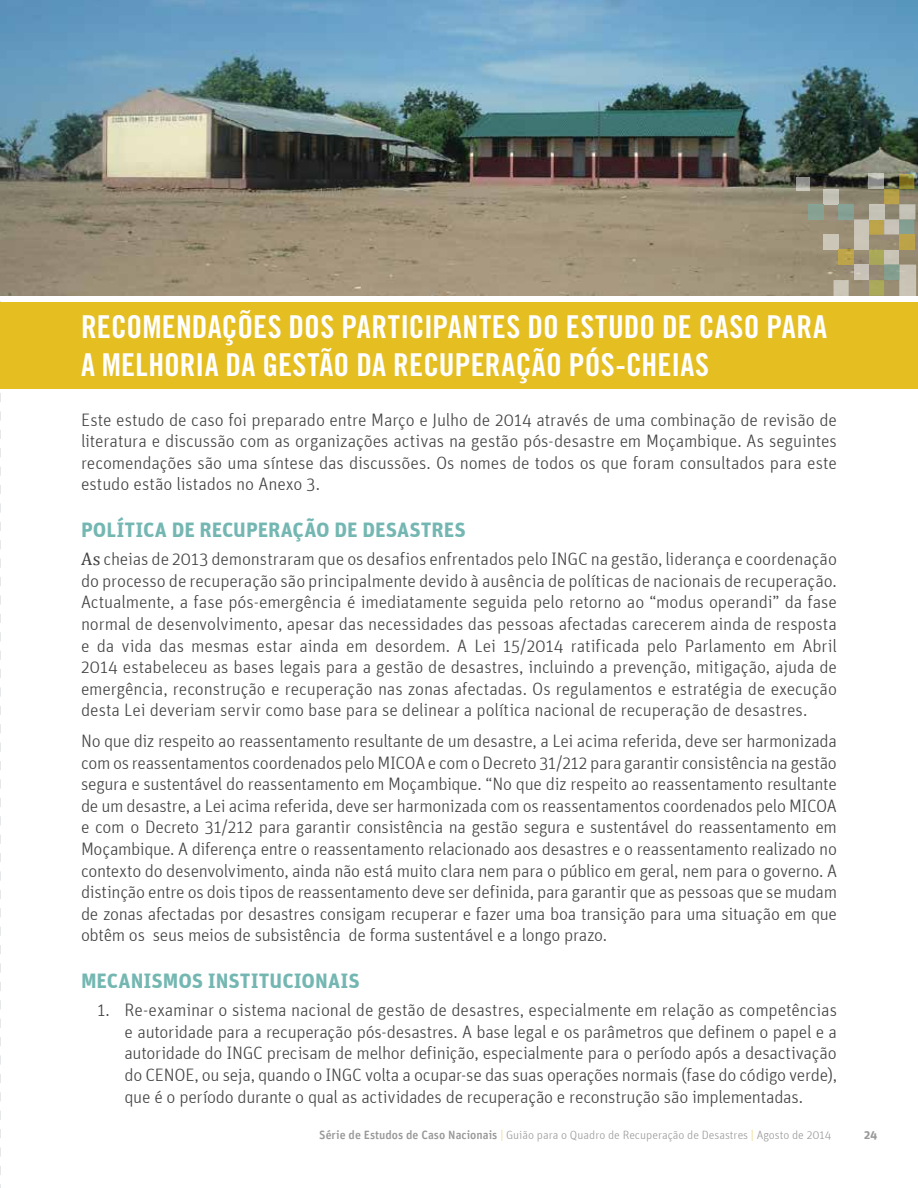
<style>
.page{position:relative;width:918px;height:1188px;background:#fff}
.page>*{position:absolute;margin:0;border:0;box-sizing:border-box;transform-origin:0 0}
.t1{font:31.5px/37.5px "Trade Gothic LT Std Bd Cn 20";letter-spacing:.005em;color:#fff}
.t2{font:700 21px "Unit";color:#74b7b2}
.t3{font:300 18px/21.6px "Unit";letter-spacing:-.01em;color:#414042;text-align:justify}
.t4{font:300 12px "Unit";color:#999}
.t5{font:700 12px "Unit";color:#999}
.s1{font-family:"Cambria";font-weight:400}
.s2{font-weight:500}
.s3{font-weight:700;color:#f3e0a6}
</style>
<div class="page">
<svg style="left:0;top:295px;width:1px;height:893px"></svg>
<img style="left:0;top:0;width:918px;height:295px">
<div style="left:0;top:302px;width:918px;height:87px;background:#e5be21"></div>
<div style="left:824px;top:189px;width:15px;height:15px;background:#c3c0b5"></div>
<div style="left:824px;top:235px;width:15px;height:15px;background:#ccc6b9"></div>
<div style="left:809px;top:204px;width:15px;height:15px;background:#86a192"></div>
<div style="left:839px;top:250px;width:15px;height:15px;background:#bda44a"></div>
<div style="left:854px;top:265px;width:15px;height:15px;background:#c9c2b8"></div>
<div style="left:854px;top:235px;width:15px;height:15px;background:#ccc6b9"></div>
<div style="left:839px;top:204px;width:15px;height:15px;background:#85a094"></div>
<svg style="left:834px;top:280px;width:15px;height:16px"></svg>
<svg style="left:869px;top:250px;width:47px;height:46px;background:#a9a686"></svg>
<svg style="left:854px;top:174px;width:61px;height:61px;background:#999477"></svg>
<div style="left:899px;top:235px;width:15px;height:15px;background:#bca248"></div>
<svg style="left:796px;top:177px;width:14px;height:13px"></svg>
<h1 class="t1" style="left:81px;top:308px;width:748px">RECOMENDAÇÕES DOS PARTICIPANTES DO ESTUDO DE CASO PARA<br>A MELHORIA DA GESTÃO DA RECUPERAÇÃO PÓS-CHEIAS</h1>
<p class="t3" style="left:81px;top:410px;width:758px">Este estudo de caso foi preparado entre Março e Julho de 2014 através de uma combinação de revisão de literatura e discussão com as organizações activas na gestão pós-desastre em Moçambique. As seguintes recomendações são uma síntese das discussões. Os nomes de todos os que foram consultados para este estudo estão listados no Anexo 3.</p>
<p class="t2" style="left:81px;top:521px;width:386px">POLÍTICA DE RECUPERAÇÃO DE DESASTRES</p>
<p class="t3" style="left:81px;top:550px;width:758px"><span class="s1">As</span> cheias de 2013 demonstraram que os desafios enfrentados pelo INGC na gestão, liderança e coordenação do processo de recuperação são principalmente devido à ausência de políticas de nacionais de recuperação.<br>Actualmente, a fase pós-emergência é imediatamente seguida pelo retorno ao “modus operandi” da fase normal de desenvolvimento, apesar das necessidades das pessoas afectadas carecerem ainda de resposta e da vida das mesmas estar ainda em desordem. A Lei 15/2014 ratificada pelo Parlamento em Abril 2014 estabeleceu as bases legais para a gestão de desastres, incluindo a prevenção, mitigação, ajuda de emergência, reconstrução e recuperação nas zonas afectadas. Os regulamentos e estratégia de execução desta Lei deveriam servir como base para se delinear a política nacional de recuperação de desastres.</p>
<p class="t3" style="left:81px;top:732px;width:758px">No que diz respeito ao reassentamento resultante de um desastre, a Lei acima referida, deve ser harmonizada com os reassentamentos coordenados pelo MICOA e com o Decreto 31/212 para garantir consistência na gestão segura e sustentável do reassentamento em Moçambique. “No que diz respeito ao reassentamento resultante de um desastre, a Lei acima referida, deve ser harmonizada com os reassentamentos coordenados pelo MICOA e com o Decreto 31/212 para garantir consistência na gestão segura e sustentável do reassentamento em Moçambique. A diferença entre o reassentamento relacionado aos desastres e o reassentamento realizado no contexto do desenvolvimento, ainda não está muito clara nem para o público em geral, nem para o governo. A distinção entre os dois tipos de reassentamento deve ser definida, para garantir que as pessoas que se mudam de zonas afectadas por desastres consigam recuperar e fazer uma boa transição para uma situação em que obtêm os seus meios de subsistência de forma sustentável e a longo prazo.</p>
<p class="t2" style="left:81px;top:973px;width:280px">MECANISMOS INSTITUCIONAIS</p>
<p class="t3" style="left:124px;top:1001px;width:714px;text-indent:-27px">1. Re-examinar o sistema nacional de gestão de desastres, especialmente em relação as competências e autoridade para a recuperação pós-desastres. A base legal e os parâmetros que definem o papel e a autoridade do INGC precisam de melhor definição, especialmente para o período após a desactivação do CENOE, ou seja, quando o INGC volta a ocupar-se das suas operações normais (fase do código verde), que é o período durante o qual as actividades de recuperação e reconstrução são implementadas.</p>
<p class="t4" style="left:319px;top:1130px;width:514px"><span class="s2">Série de Estudos de Caso Nacionais</span> <span class="s3">|</span> Guião para o Quadro de Recuperação de Desastres <span class="s3">|</span> Agosto de 2014</p>
<p class="t5" style="left:864px;top:1130px;width:15px">24</p>
</div>
